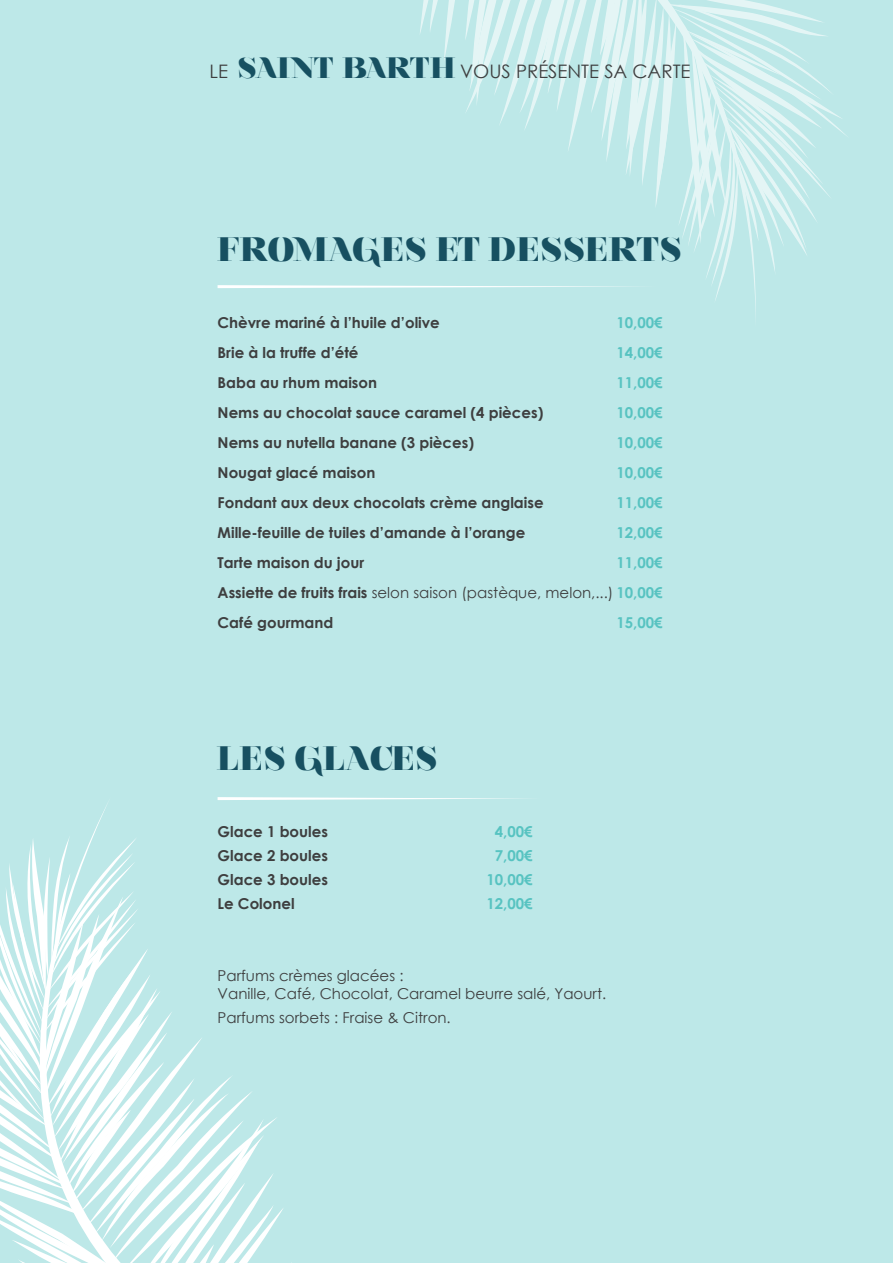
<style>
.page{position:relative;width:893px;height:1263px;background:#bde8e8}
.page>*{position:absolute;margin:0;border:0;box-sizing:border-box;transform-origin:0 0}
.t1{font:900 33.75px "Nouvelle Vague";letter-spacing:.03em;color:#175061}
.t2{font:18.6px "Century Gothic";color:#3e3e3f}
.t3{font:700 15px/30px "Century Gothic";color:#3e3e3f}
.t4{font:15px/18px "Century Gothic";color:#3e3e3f}
.t5{font:700 15px/30px "Century Gothic";color:#57c3c1;text-align:justify}
.s1{font-family:"Nouvelle Vague";font-weight:900;font-size:29.4px;color:#175061}
.s2{font-weight:400}
.s3{color:#57c3c1}
</style>
<div class="page">
<svg style="left:0;top:864px;width:292px;height:399px"></svg>
<svg style="left:26px;top:797px;width:232px;height:466px"></svg>
<svg style="left:218px;top:0;width:629px;height:303px"></svg>
<svg style="left:218px;top:797px;width:306px;height:3px"></svg>
<p class="t2" style="left:210px;top:59px;width:482px">LE <span class="s1">SAINT BARTH</span> VOUS PRÉSENTE SA CARTE</p>
<h1 class="t1" style="left:218px;top:231px;width:465px">FROMAGES ET DESSERTS</h1>
<p class="t3" style="left:218px;top:307px;width:447px">Chèvre mariné à l’huile d’olive<br>Brie à la truffe d’été<br>Baba au rhum maison<br>Nems au chocolat sauce caramel (4 pièces)<br>Nems au nutella banane (3 pièces)<br>Nougat glacé maison<br>Fondant aux deux chocolats crème anglaise<br>Mille-feuille de tuiles d’amande à l’orange<br>Tarte maison du jour<br>Assiette de fruits frais <span class="s2">selon saison (pastèque, melon,...)</span> <span class="s3">10,00€<br></span>Café gourmand</p>
<p class="t5" style="left:616px;top:307px;width:48px">10,00€ 14,00€ 11,00€ 10,00€ 10,00€ 10,00€ 11,00€ 12,00€ 11,00€</p>
<p class="t5" style="left:616px;top:607px;width:48px">15,00€</p>
<h1 class="t1" style="left:218px;top:740px;width:221px">LES GLACES</h1>
<p class="t3" style="left:218px;top:819px;width:112px;line-height:24px;text-align:justify">Glace 1 boules Glace 2 boules Glace 3 boules Le Colonel</p>
<p class="t5" style="left:486px;top:819px;width:48px;line-height:24px;text-align:center">4,00€<br>7,00€<br>10,00€<br>12,00€</p>
<p class="t4" style="left:218px;top:967px;width:390px">Parfums crèmes glacées :<br>Vanille, Café, Chocolat, Caramel beurre salé, Yaourt.</p>
<p class="t4" style="left:218px;top:1009px;width:235px">Parfums sorbets : Fraise &amp; Citron.</p>
</div>
